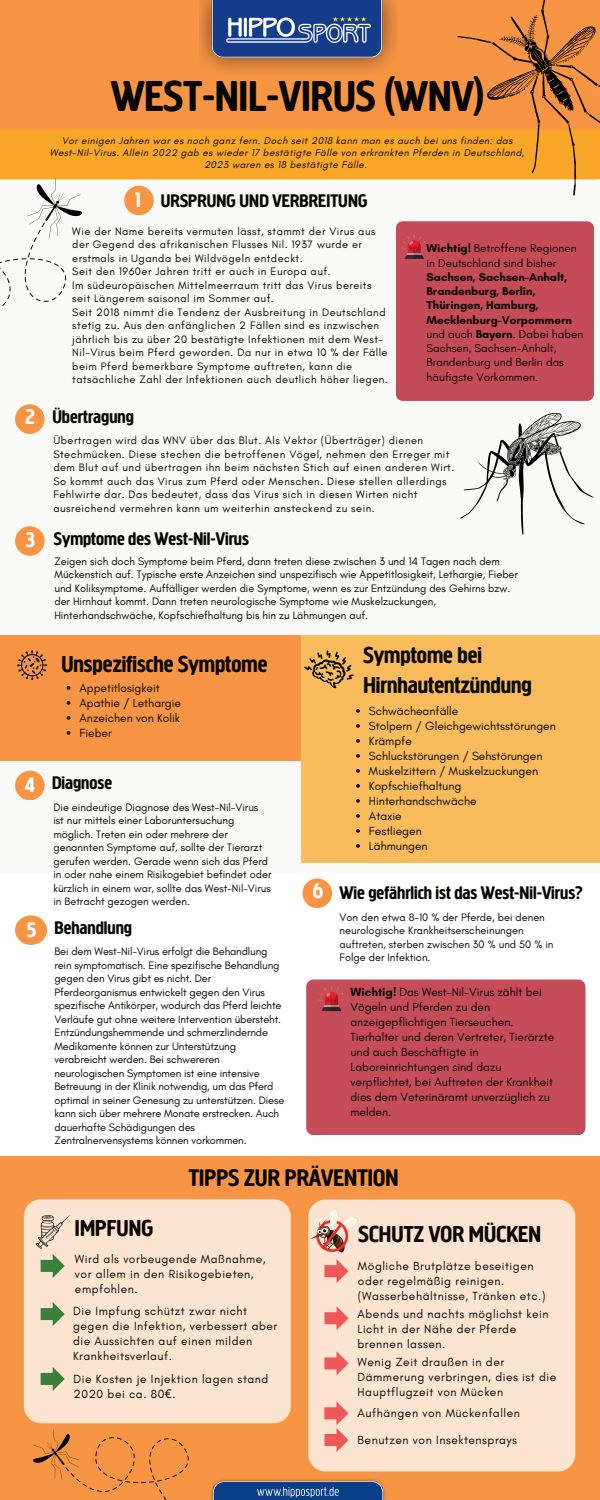
<style>
.page{position:relative;width:600px;height:1500px;background:#fff}
.page>*{position:absolute;margin:0;border:0;box-sizing:border-box;transform-origin:0 0}
.t1{font:700 45px "Creighton Pro";letter-spacing:.005em;color:#080704}
.t2{font:700 25px "Creighton Pro";letter-spacing:.005em;color:#080704}
.t3{font:700 24px "Creighton Pro";color:#080704}
.t4{font:700 22px "Creighton Pro";color:#fff}
.t5{font:700 19px "Creighton Pro";color:#080704}
.t6{font:12px/15px "Glacial Indifference";letter-spacing:.045em;color:#080704}
.t7{font:12px/15px "Glacial Indifference";color:#080704}
.t8{font:700 11.6px/14.2px "Glacial Indifference";color:#080704}
.t9{font:11.6px/14.2px "Glacial Indifference";color:#080704}
.t10{font:11px/13.5px "Glacial Indifference";color:#080704}
.t11{font:11px/13.5px "Glacial Indifference";letter-spacing:.045em;color:#080704}
.t12{font:italic 10px/12px "Glacial Indifference";letter-spacing:.045em;color:#080704;text-align:center}
.s1{font-size:22px;color:#fff}
.s2{font-weight:700}
.s3{font-weight:400}
.s4{font-family:"Noto Sans"}
</style>
<div class="page">
<div style="left:0;top:129px;width:457px;height:51px;background:#faa629"></div>
<div style="left:0;top:0;width:457px;height:129px;background:#f79544"></div>
<img style="left:199px;top:0;width:198px;height:76px">
<div style="left:0;top:1156px;width:600px;height:344px;background:#f79544"></div>
<div style="left:0;top:180px;width:600px;height:693px;background:#f9faf7"></div>
<img style="left:210px;top:1479px;width:176px;height:21px">
<div style="left:308px;top:1200px;width:267px;height:271px;background:#fce4d0;border-radius:17px"></div>
<div style="left:15px;top:771px;width:30px;height:29px;background:#f79544;border-radius:50%"></div>
<div style="left:0;top:636px;width:300px;height:125px;background:#f79544"></div>
<div style="left:301px;top:636px;width:299px;height:227px;background:#f9bb5c"></div>
<div style="left:24px;top:1199px;width:267px;height:224px;background:#fce4d0;border-radius:17px"></div>
<div style="left:306px;top:980px;width:279px;height:155px;background:#c64c5a;border-radius:7px"></div>
<svg style="left:319px;top:986px;width:25px;height:25px"></svg>
<svg style="left:310px;top:1208px;width:48px;height:44px"></svg>
<svg style="left:324px;top:1259px;width:25px;height:24px"></svg>
<svg style="left:324px;top:1306px;width:25px;height:24px"></svg>
<svg style="left:324px;top:1351px;width:25px;height:24px"></svg>
<svg style="left:324px;top:1401px;width:25px;height:51px"></svg>
<svg style="left:35px;top:1215px;width:35px;height:63px"></svg>
<svg style="left:41px;top:1302px;width:24px;height:24px"></svg>
<svg style="left:41px;top:1367px;width:24px;height:24px"></svg>
<svg style="left:460px;top:413px;width:134px;height:122px"></svg>
<svg style="left:0;top:178px;width:82px;height:128px"></svg>
<svg style="left:33px;top:1430px;width:156px;height:70px"></svg>
<svg style="left:457px;top:0;width:143px;height:196px;background:#e29446"></svg>
<div style="left:396px;top:221px;width:198px;height:180px;background:#c54b58;border-radius:7px"></div>
<svg style="left:402px;top:235px;width:25px;height:24px"></svg>
<div style="left:124px;top:186px;width:30px;height:29px;background:#f79544;border-radius:50%"></div>
<svg style="left:17px;top:650px;width:30px;height:30px"></svg>
<svg style="left:304px;top:650px;width:50px;height:38px"></svg>
<div style="left:15px;top:526px;width:30px;height:30px;background:#f79544;border-radius:50%"></div>
<div style="left:302px;top:878px;width:30px;height:30px;background:#f79544;border-radius:50%"></div>
<svg style="left:67px;top:686px;width:3px;height:4px"></svg>
<svg style="left:67px;top:701px;width:3px;height:4px"></svg>
<svg style="left:67px;top:716px;width:3px;height:4px"></svg>
<svg style="left:67px;top:731px;width:3px;height:4px"></svg>
<svg style="left:356px;top:709px;width:4px;height:4px"></svg>
<svg style="left:356px;top:724px;width:4px;height:4px"></svg>
<svg style="left:356px;top:739px;width:4px;height:4px"></svg>
<svg style="left:356px;top:754px;width:4px;height:4px"></svg>
<svg style="left:356px;top:769px;width:4px;height:4px"></svg>
<svg style="left:356px;top:784px;width:4px;height:4px"></svg>
<svg style="left:356px;top:799px;width:4px;height:4px"></svg>
<svg style="left:356px;top:814px;width:4px;height:4px"></svg>
<svg style="left:356px;top:829px;width:4px;height:4px"></svg>
<svg style="left:356px;top:844px;width:4px;height:4px"></svg>
<div style="left:15px;top:915px;width:32px;height:30px;background:#f79544;border-radius:50%"></div>
<div style="left:15px;top:404px;width:30px;height:30px;background:#f79544;border-radius:50%"></div>
<h1 class="t1" style="left:111px;top:70px;width:375px">WEST-NIL-VIRUS (WNV)</h1>
<p class="t12" style="left:50px;top:135px;width:476px">Vor einigen Jahren war es noch ganz fern. Doch seit 2018 kann man es auch bei uns finden: das<br>West-Nil-Virus. Allein 2022 gab es wieder 17 bestätigte Fälle von erkrankten Pferden in Deutschland,<br>2023 waren es 18 bestätigte Fälle.</p>
<h3 class="t4" style="left:136px;top:187px;width:7px">1</h3>
<h3 class="t5" style="left:161px;top:190px;width:208px">URSPRUNG UND VERBREITUNG</h3>
<p class="t11" style="left:72px;top:224px;width:317px">Wie der Name bereits vermuten lässt, stammt der Virus aus der Gegend des afrikanischen Flusses Nil. 1937 wurde er erstmals in Uganda bei Wildvögeln entdeckt.<br>Seit den 1960er Jahren tritt er auch in Europa auf.<br>Im südeuropäischen Mittelmeerraum tritt das Virus bereits seit Längerem saisonal im Sommer auf.<br>Seit 2018 nimmt die Tendenz der Ausbreitung in Deutschland stetig zu. Aus den anfänglichen 2 Fällen sind es inzwischen jährlich bis zu über 20 bestätigte Infektionen mit dem West-Nil-Virus beim Pferd geworden. Da nur in etwa 10 % der Fälle beim Pferd bemerkbare Symptome auftreten, kann die tatsächliche Zahl der Infektionen auch deutlich höher liegen.</p>
<h3 class="t5" style="left:25px;top:406px;width:110px"><span class="s1">2</span> Übertragung</h3>
<p class="t9" style="left:427px;top:242px;width:152px"><span class="s2">Wichtig!</span> Betroffene Regionen in Deutschland sind bisher</p>
<p class="t8" style="left:427px;top:270px;width:158px">Sachsen, Sachsen-Anhalt,<br>Brandenburg, Berlin,<br>Thüringen, Hamburg,<br>Mecklenburg-Vorpommern <span class="s3">und auch</span> Bayern<span class="s3">. Dabei haben<br>Sachsen, Sachsen-Anhalt,<br>Brandenburg und Berlin das häufigste Vorkommen.</span></p>
<p class="t11" style="left:53px;top:434px;width:402px">Übertragen wird das WNV über das Blut. Als Vektor (Überträger) dienen Stechmücken. Diese stechen die betroffenen Vögel, nehmen den Erreger mit dem Blut auf und übertragen ihn beim nächsten Stich auf einen anderen Wirt.<br>So kommt auch das Virus zum Pferd oder Menschen. Diese stellen allerdings Fehlwirte dar. Das bedeutet, dass das Virus sich in diesen Wirten nicht ausreichend vermehren kann um weiterhin ansteckend zu sein.</p>
<h3 class="t5" style="left:26px;top:528px;width:224px"><span class="s1">3</span> Symptome des West-Nil-Virus</h3>
<p class="t10" style="left:54px;top:554px;width:465px">Zeigen sich doch Symptome beim Pferd, dann treten diese zwischen 3 und 14 Tagen nach dem Mückenstich auf. Typische erste Anzeichen sind unspezifisch wie Appetitlosigkeit, Lethargie, Fieber und Koliksymptome. Auffälliger werden die Symptome, wenn es zur Entzündung des Gehirns bzw. der Hirnhaut kommt. Dann treten neurologische Symptome wie Muskelzuckungen, Hinterhandschwäche, Kopfschiefhaltung bis hin zu Lähmungen auf.</p>
<h3 class="t4" style="left:25px;top:772px;width:12px">4</h3>
<h3 class="t4" style="left:27px;top:916px;width:11px">5</h3>
<h3 class="t3" style="left:61px;top:650px;width:208px">Unspezifische Symptome</h3>
<h3 class="t3" style="left:364px;top:641px;width:120px">Symptome bei</h3>
<p class="t7" style="left:80px;top:681px;width:82px">Appetitlosigkeit</p>
<h3 class="t3" style="left:364px;top:671px;width:170px">Hirnhautentzündung</h3>
<p class="t7" style="left:80px;top:696px;width:103px;text-align:justify">Apathie / Lethargie Anzeichen von Kolik Fieber</p>
<p class="t7" style="left:369px;top:704px;width:188px">Schwächeanfälle<br>Stolpern / Gleichgewichtsstörungen<br>Krämpfe<br>Schluckstörungen / Sehstörungen<br>Muskelzittern / Muskelzuckungen<br>Kopfschiefhaltung<br>Hinterhandschwäche<br>Ataxie<br>Festliegen<br>Lähmungen</p>
<h3 class="t5" style="left:52px;top:772px;width:62px">Diagnose</h3>
<p class="t10" style="left:53px;top:801px;width:220px">Die eindeutige Diagnose des West-Nil-Virus ist nur mittels einer Laboruntersuchung möglich. Treten ein oder mehrere der genannten Symptome auf, sollte der Tierarzt gerufen werden. Gerade wenn sich das Pferd in oder nahe einem Risikogebiet befindet oder kürzlich in einem war, sollte das West-Nil-Virus in Betracht gezogen werden.</p>
<h3 class="t5" style="left:313px;top:881px;width:272px"><span class="s1">6</span> Wie gefährlich ist das West-Nil-Virus?</h3>
<h3 class="t5" style="left:54px;top:917px;width:79px">Behandlung</h3>
<p class="t10" style="left:54px;top:945px;width:231px">Bei dem West-Nil-Virus erfolgt die Behandlung rein symptomatisch. Eine spezifische Behandlung gegen den Virus gibt es nicht. Der Pferdeorganismus entwickelt gegen den Virus spezifische Antikörper, wodurch das Pferd leichte Verläufe gut ohne weitere Intervention übersteht.<br>Entzündungshemmende und schmerzlindernde Medikamente können zur Unterstützung verabreicht werden. Bei schwereren neurologischen Symptomen ist eine intensive Betreuung in der Klinik notwendig, um das Pferd optimal in seiner Genesung zu unterstützen. Diese kann sich über mehrere Monate erstrecken. Auch dauerhafte Schädigungen des Zentralnervensystems können vorkommen.</p>
<p class="t10" style="left:340px;top:910px;width:215px">Von den etwa 8-10 % der Pferde, bei denen neurologische Krankheitserscheinungen auftreten, sterben zwischen 30 % und 50 % in Folge der Infektion.</p>
<p class="t7" style="left:350px;top:985px;width:205px"><span class="s2">Wichtig!</span> Das West-Nil-Virus zählt bei<br>Vögeln und Pferden zu den anzeigepflichtigen Tierseuchen.<br>Tierhalter und deren Vertreter, Tierärzte und auch Beschäftigte in<br>Laboreinrichtungen sind dazu verpflichtet, bei Auftreten der Krankheit dies dem Veterinäramt unverzüglich zu melden.</p>
<h3 class="t3" style="left:75px;top:1214px;width:80px">IMPFUNG</h3>
<h2 class="t2" style="left:189px;top:1163px;width:211px">TIPPS ZUR PRÄVENTION</h2>
<h3 class="t3" style="left:359px;top:1220px;width:184px">SCHUTZ VOR MÜCKEN</h3>
<p class="t6" style="left:75px;top:1252px;width:192px">Wird als vorbeugende Maßnahme, vor allem in den Risikogebieten, empfohlen.</p>
<p class="t6" style="left:73px;top:1304px;width:206px">Die Impfung schützt zwar nicht gegen die Infektion, verbessert aber die Aussichten auf einen milden<br>Krankheitsverlauf.</p>
<p class="t6" style="left:74px;top:1372px;width:196px">Die Kosten je Injektion lagen stand<br>2020 bei ca. 80<span class="s4">€</span>.</p>
<p class="t6" style="left:358px;top:1259px;width:189px">Mögliche Brutplätze beseitigen oder regelmäßig reinigen. (Wasserbehältnisse, Tränken etc.)</p>
<p class="t6" style="left:358px;top:1307px;width:193px">Abends und nachts möglichst kein<br>Licht in der Nähe der Pferde brennen lassen.</p>
<p class="t6" style="left:358px;top:1355px;width:200px">Wenig Zeit draußen in der<br>Dämmerung verbringen, dies ist die<br>Hauptflugzeit von Mücken</p>
<p class="t6" style="left:358px;top:1406px;width:164px">Aufhängen von Mückenfallen</p>
<p class="t6" style="left:358px;top:1432px;width:161px">Benutzen von Insektensprays</p>
</div>
